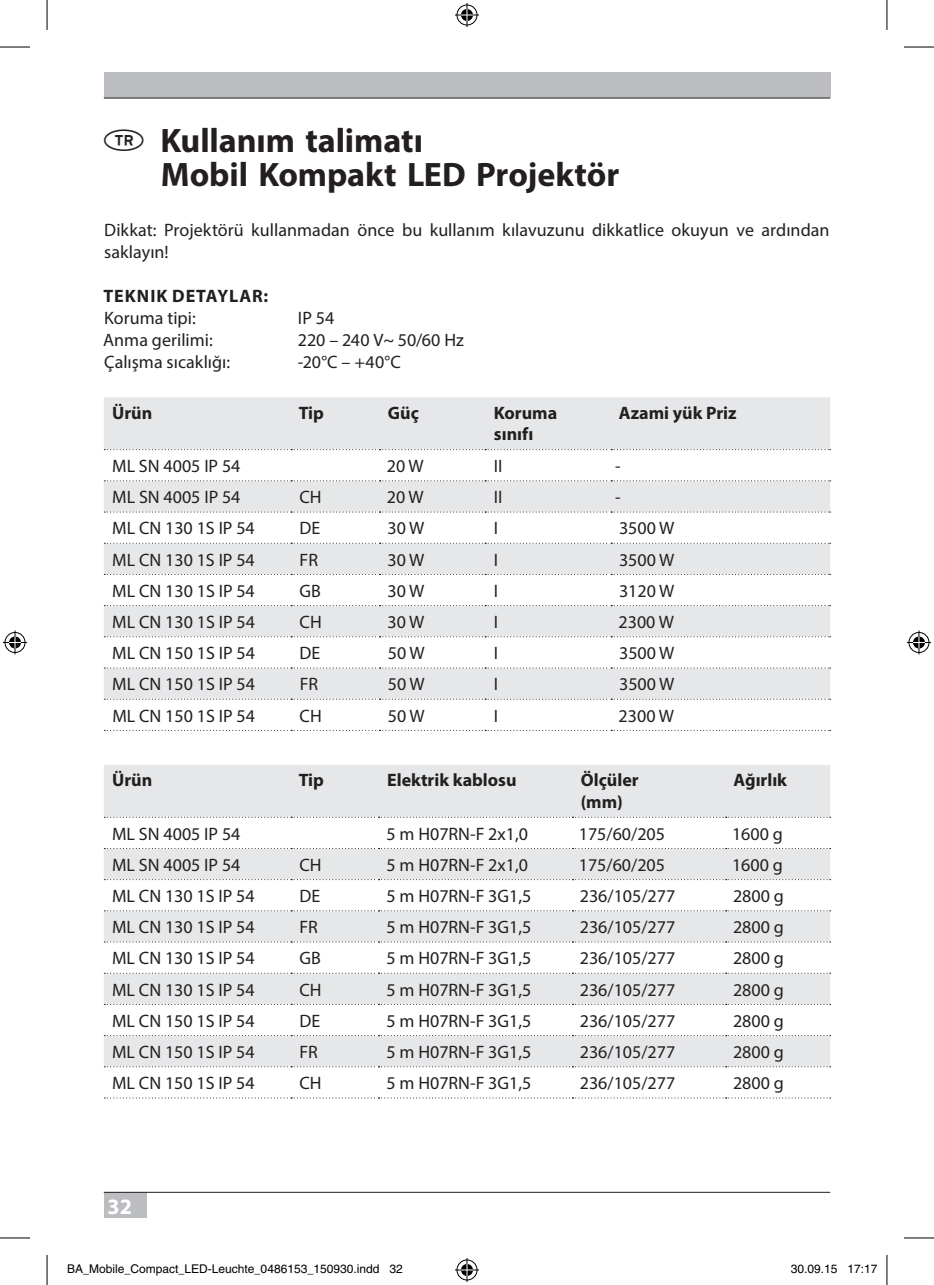
<style>
.page{position:relative;width:934px;height:1285px;background:#fff}
.page>*{position:absolute;margin:0;border:0;box-sizing:border-box;transform-origin:0 0}
.t1{font:700 34px/34px "Myriad Pro";letter-spacing:-.005em;color:#231f20}
.t2{font:700 22px "Myriad Pro";color:#fff}
.t3{font:18px/22px "Myriad Pro";color:#231f20}
.t4{font:700 18px/21.6px "Myriad Pro";color:#231f20}
.t5{font:12px "Helvetica";color:#000}
.s1{font-family:"Brennenstuhl Country Pi";font-weight:400;font-size:25px}
</style>
<div class="page">
<div style="left:104px;top:1192px;width:42px;height:25px;background:#bcbdc0"></div>
<div style="left:104px;top:73px;width:725px;height:25px;background:#bcbdc0"></div>
<hr style="left:104px;top:98px;width:725px;height:1px;background:#231f20">
<hr style="left:104px;top:1192px;width:725px;height:1px;background:#231f20">
<svg style="left:104px;top:397px;width:725px;height:301px;fill:#e6e7e9"></svg>
<svg style="left:104px;top:449px;width:726px;height:1px"></svg>
<svg style="left:104px;top:480px;width:726px;height:1px"></svg>
<svg style="left:104px;top:511px;width:726px;height:1px"></svg>
<svg style="left:104px;top:543px;width:726px;height:1px"></svg>
<svg style="left:104px;top:574px;width:726px;height:1px"></svg>
<svg style="left:104px;top:605px;width:726px;height:1px"></svg>
<svg style="left:104px;top:636px;width:726px;height:1px"></svg>
<svg style="left:104px;top:667px;width:726px;height:1px"></svg>
<svg style="left:104px;top:698px;width:726px;height:1px"></svg>
<svg style="left:104px;top:730px;width:726px;height:1px"></svg>
<svg style="left:104px;top:765px;width:725px;height:301px;fill:#e6e7e9"></svg>
<svg style="left:104px;top:816px;width:726px;height:1px"></svg>
<svg style="left:104px;top:848px;width:726px;height:1px"></svg>
<svg style="left:104px;top:879px;width:726px;height:1px"></svg>
<svg style="left:104px;top:910px;width:726px;height:1px"></svg>
<svg style="left:104px;top:941px;width:726px;height:1px"></svg>
<svg style="left:104px;top:972px;width:726px;height:1px"></svg>
<svg style="left:104px;top:1004px;width:726px;height:1px"></svg>
<svg style="left:104px;top:1035px;width:726px;height:1px"></svg>
<svg style="left:104px;top:1066px;width:726px;height:1px"></svg>
<svg style="left:104px;top:1097px;width:726px;height:1px"></svg>
<hr style="left:0;top:47px;width:30px;height:1px;background:#000">
<hr style="left:903px;top:47px;width:30px;height:1px;background:#000">
<hr style="left:0;top:1237px;width:30px;height:1px;background:#000">
<hr style="left:903px;top:1237px;width:30px;height:1px;background:#000">
<hr style="left:47px;top:0;width:1px;height:30px;background:#000">
<hr style="left:47px;top:1255px;width:1px;height:30px;background:#000">
<hr style="left:886px;top:0;width:1px;height:30px;background:#000">
<hr style="left:886px;top:1255px;width:1px;height:30px;background:#000">
<svg style="left:455px;top:3px;width:24px;height:24px"></svg>
<svg style="left:455px;top:1258px;width:24px;height:24px"></svg>
<svg style="left:3px;top:630px;width:24px;height:24px"></svg>
<svg style="left:907px;top:630px;width:23px;height:24px"></svg>
<h1 class="t1" style="left:161px;top:122px;width:459px;text-indent:-57px"><span class="s1">T</span> Kullanım talimatı<br>Mobil Kompakt LED Projektör</h1>
<p class="t3" style="left:104px;top:219px;width:726px">Dikkat: Projektörü kullanmadan önce bu kullanım kılavuzunu dikkatlice okuyun ve ardından saklayın!</p>
<p class="t4" style="left:103px;top:285px;width:23px">Teknik</p>
<p class="t4" style="left:172px;top:285px;width:97px">Detaylar:</p>
<p class="t3" style="left:104px;top:307px;width:93px">Koruma tipi:</p>
<p class="t3" style="left:298px;top:307px;width:38px">IP 54</p>
<p class="t3" style="left:103px;top:329px;width:111px">Anma gerilimi:</p>
<p class="t3" style="left:298px;top:329px;width:167px">220 – 240 V~ 50/60 Hz</p>
<p class="t3" style="left:104px;top:351px;width:127px">Çalışma sıcaklığı:</p>
<p class="t3" style="left:298px;top:351px;width:104px">-20°C – +40°C</p>
<p class="t4" style="left:112px;top:401px;width:42px">Ürün</p>
<p class="t4" style="left:298px;top:401px;width:27px">Tip</p>
<p class="t4" style="left:388px;top:401px;width:32px">Güç</p>
<p class="t4" style="left:493px;top:401px;width:65px">Koruma sınıfı</p>
<p class="t4" style="left:618px;top:401px;width:119px">Azami yük Priz</p>
<p class="t3" style="left:112px;top:455px;width:130px">ML SN 4005 IP 54</p>
<p class="t3" style="left:387px;top:455px;width:38px">20 W</p>
<p class="t3" style="left:493px;top:455px;width:10px">II</p>
<p class="t3" style="left:615px;top:455px;width:7px">-</p>
<p class="t3" style="left:112px;top:486px;width:130px">ML SN 4005 IP 54</p>
<p class="t3" style="left:299px;top:486px;width:24px">CH</p>
<p class="t3" style="left:387px;top:486px;width:38px">20 W</p>
<p class="t3" style="left:493px;top:486px;width:10px">II</p>
<p class="t3" style="left:615px;top:486px;width:7px">-</p>
<p class="t3" style="left:112px;top:517px;width:144px">ML CN 130 1S IP 54</p>
<p class="t3" style="left:299px;top:517px;width:22px">DE</p>
<p class="t3" style="left:387px;top:517px;width:38px">30 W</p>
<p class="t3" style="left:493px;top:517px;width:6px">I</p>
<p class="t3" style="left:618px;top:517px;width:57px">3500 W</p>
<p class="t3" style="left:112px;top:548px;width:144px">ML CN 130 1S IP 54</p>
<p class="t3" style="left:299px;top:548px;width:20px">FR</p>
<p class="t3" style="left:387px;top:548px;width:38px">30 W</p>
<p class="t3" style="left:493px;top:548px;width:6px">I</p>
<p class="t3" style="left:618px;top:548px;width:57px">3500 W</p>
<p class="t3" style="left:112px;top:579px;width:144px">ML CN 130 1S IP 54</p>
<p class="t3" style="left:299px;top:579px;width:23px">GB</p>
<p class="t3" style="left:387px;top:579px;width:38px">30 W</p>
<p class="t3" style="left:493px;top:579px;width:6px">I</p>
<p class="t3" style="left:618px;top:579px;width:57px">3120 W</p>
<p class="t3" style="left:112px;top:610px;width:144px">ML CN 130 1S IP 54</p>
<p class="t3" style="left:299px;top:610px;width:24px">CH</p>
<p class="t3" style="left:387px;top:610px;width:38px">30 W</p>
<p class="t3" style="left:493px;top:610px;width:6px">I</p>
<p class="t3" style="left:618px;top:610px;width:57px">2300 W</p>
<p class="t3" style="left:112px;top:642px;width:144px">ML CN 150 1S IP 54</p>
<p class="t3" style="left:299px;top:642px;width:22px">DE</p>
<p class="t3" style="left:387px;top:642px;width:38px">50 W</p>
<p class="t3" style="left:493px;top:642px;width:6px">I</p>
<p class="t3" style="left:618px;top:642px;width:57px">3500 W</p>
<p class="t3" style="left:112px;top:673px;width:144px">ML CN 150 1S IP 54</p>
<p class="t3" style="left:299px;top:673px;width:20px">FR</p>
<p class="t3" style="left:387px;top:673px;width:38px">50 W</p>
<p class="t3" style="left:493px;top:673px;width:6px">I</p>
<p class="t3" style="left:619px;top:673px;width:57px">3500 W</p>
<p class="t3" style="left:112px;top:704px;width:144px">ML CN 150 1S IP 54</p>
<p class="t3" style="left:299px;top:704px;width:24px">CH</p>
<p class="t3" style="left:387px;top:704px;width:38px">50 W</p>
<p class="t3" style="left:493px;top:704px;width:6px">I</p>
<p class="t3" style="left:618px;top:704px;width:57px">2300 W</p>
<p class="t4" style="left:112px;top:769px;width:42px">Ürün</p>
<p class="t4" style="left:298px;top:769px;width:27px">Tip</p>
<p class="t4" style="left:387px;top:769px;width:131px">Elektrik kablosu</p>
<p class="t4" style="left:580px;top:769px;width:60px">Ölçüler (mm)</p>
<p class="t4" style="left:733px;top:769px;width:55px">Ağırlık</p>
<p class="t3" style="left:112px;top:822px;width:130px">ML SN 4005 IP 54</p>
<p class="t3" style="left:386px;top:822px;width:143px">5 m H07RN-F 2x1,0</p>
<p class="t3" style="left:578px;top:822px;width:88px">175/60/205</p>
<p class="t3" style="left:731px;top:822px;width:52px">1600 g</p>
<p class="t3" style="left:112px;top:853px;width:130px">ML SN 4005 IP 54</p>
<p class="t3" style="left:299px;top:853px;width:24px">CH</p>
<p class="t3" style="left:386px;top:853px;width:143px">5 m H07RN-F 2x1,0</p>
<p class="t3" style="left:578px;top:853px;width:88px">175/60/205</p>
<p class="t3" style="left:731px;top:853px;width:52px">1600 g</p>
<p class="t3" style="left:112px;top:884px;width:144px">ML CN 130 1S IP 54</p>
<p class="t3" style="left:299px;top:884px;width:22px">DE</p>
<p class="t3" style="left:386px;top:884px;width:146px">5 m H07RN-F 3G1,5</p>
<p class="t3" style="left:579px;top:884px;width:97px">236/105/277</p>
<p class="t3" style="left:732px;top:884px;width:52px">2800 g</p>
<p class="t3" style="left:112px;top:916px;width:144px">ML CN 130 1S IP 54</p>
<p class="t3" style="left:299px;top:916px;width:20px">FR</p>
<p class="t3" style="left:386px;top:916px;width:146px">5 m H07RN-F 3G1,5</p>
<p class="t3" style="left:579px;top:916px;width:97px">236/105/277</p>
<p class="t3" style="left:732px;top:916px;width:52px">2800 g</p>
<p class="t3" style="left:112px;top:947px;width:144px">ML CN 130 1S IP 54</p>
<p class="t3" style="left:299px;top:947px;width:23px">GB</p>
<p class="t3" style="left:386px;top:947px;width:146px">5 m H07RN-F 3G1,5</p>
<p class="t3" style="left:579px;top:947px;width:97px">236/105/277</p>
<p class="t3" style="left:732px;top:947px;width:52px">2800 g</p>
<p class="t3" style="left:112px;top:978px;width:144px">ML CN 130 1S IP 54</p>
<p class="t3" style="left:299px;top:978px;width:24px">CH</p>
<p class="t3" style="left:386px;top:978px;width:146px">5 m H07RN-F 3G1,5</p>
<p class="t3" style="left:579px;top:978px;width:97px">236/105/277</p>
<p class="t3" style="left:732px;top:978px;width:52px">2800 g</p>
<p class="t3" style="left:112px;top:1009px;width:144px">ML CN 150 1S IP 54</p>
<p class="t3" style="left:299px;top:1009px;width:22px">DE</p>
<p class="t3" style="left:386px;top:1009px;width:146px">5 m H07RN-F 3G1,5</p>
<p class="t3" style="left:579px;top:1009px;width:97px">236/105/277</p>
<p class="t3" style="left:732px;top:1009px;width:52px">2800 g</p>
<p class="t3" style="left:112px;top:1040px;width:144px">ML CN 150 1S IP 54</p>
<p class="t3" style="left:299px;top:1040px;width:20px">FR</p>
<p class="t3" style="left:386px;top:1040px;width:146px">5 m H07RN-F 3G1,5</p>
<p class="t3" style="left:579px;top:1040px;width:97px">236/105/277</p>
<p class="t3" style="left:732px;top:1040px;width:52px">2800 g</p>
<p class="t3" style="left:112px;top:1071px;width:144px">ML CN 150 1S IP 54</p>
<p class="t3" style="left:299px;top:1071px;width:24px">CH</p>
<p class="t3" style="left:386px;top:1071px;width:146px">5 m H07RN-F 3G1,5</p>
<p class="t3" style="left:579px;top:1071px;width:97px">236/105/277</p>
<p class="t3" style="left:732px;top:1071px;width:52px">2800 g</p>
<p class="t2" style="left:107px;top:1192px;width:26px">32</p>
<p class="t5" style="left:67px;top:1261px;width:337px">BA_Mobile_Compact_LED-Leuchte_0486153_150930.indd 32</p>
<p class="t5" style="left:790px;top:1261px;width:88px">30.09.15 17:17</p>
</div>
